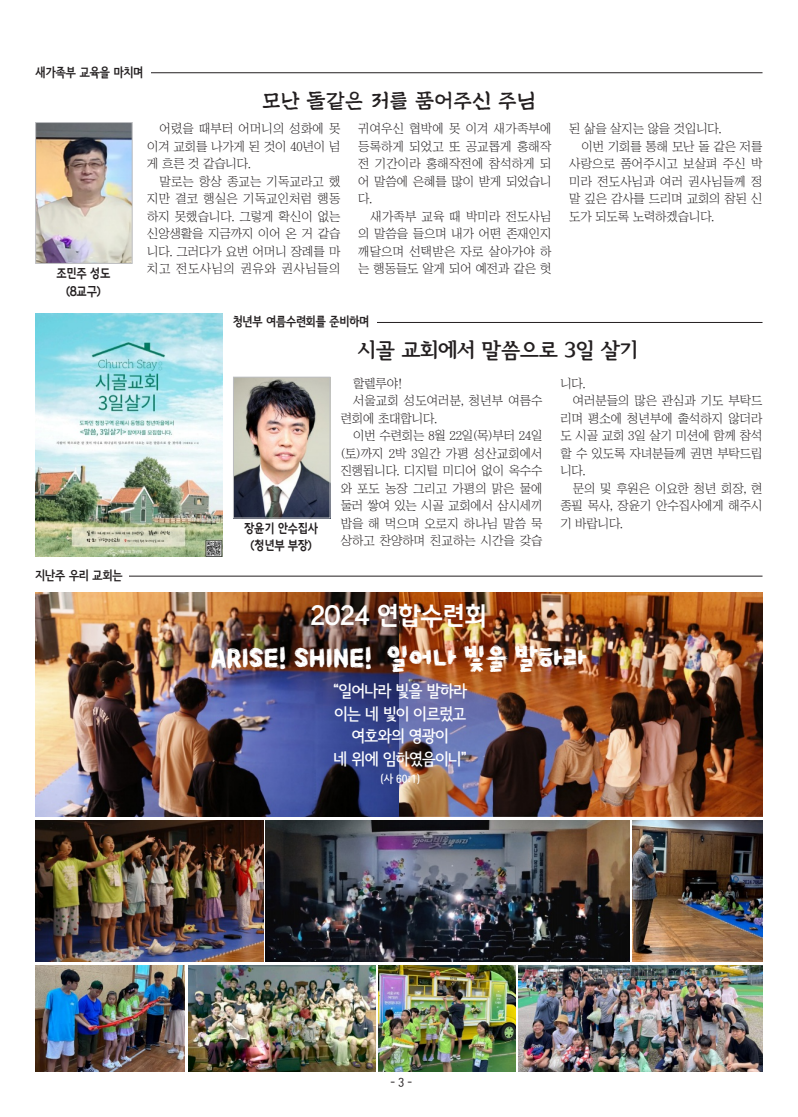
<style>
.page{position:relative;width:798px;height:1117px;background:#fff}
.page>*{position:absolute;margin:0;border:0;box-sizing:border-box;transform-origin:0 0}
.t1{font:27.5px "TT Yeonpilsketch R";letter-spacing:-.025em;color:#fff}
.t2{font:25px "Goyang Deogyang B";letter-spacing:-.04em;color:#fff}
.t3{font:21.25px "Seoul Hangang EB";letter-spacing:-.01em;color:#231f20}
.t4{font:21.25px "Chosun Centennial";letter-spacing:-.01em;color:#231f20}
.t5{font:16.25px "Se N CB";letter-spacing:-.025em;color:#fff;scale:1.05 1}
.t6{font:12.5px/17.5px "Chosunilbo NM";letter-spacing:-.005em;color:#231f20;text-align:justify}
.t7{font:12.5px "Se N CEB";color:#231f20}
.t8{font:12.5px "Goyang Deogyang B";letter-spacing:-.025em;color:#231f20;scale:.9 1}
.t9{font:12.5px "Se N CM";color:#231f20}
.t10{font:11.25px "Se N CB";color:#fff;scale:1.05 1}
</style>
<div class="page">
<hr style="left:108px;top:575px;width:654px;height:1px;background:#231f20">
<div style="left:35px;top:566px;width:94px;height:20px;background:#fff"></div>
<hr style="left:108px;top:72px;width:654px;height:1px;background:#231f20">
<div style="left:35px;top:63px;width:116px;height:20px;background:#fff"></div>
<hr style="left:306px;top:322px;width:456px;height:1px;background:#231f20">
<div style="left:233px;top:313px;width:144px;height:19px;background:#fff"></div>
<img style="left:37px;top:124px;width:93px;height:137px">
<div style="left:35px;top:122px;width:97px;height:141px;border:1px solid #bcbdc0"></div>
<img style="left:235px;top:379px;width:93px;height:137px">
<div style="left:233px;top:377px;width:97px;height:141px;border:1px solid #bcbdc0"></div>
<img style="left:35px;top:313px;width:187px;height:243px">
<img style="left:35px;top:592px;width:727px;height:224px">
<img style="left:35px;top:820px;width:228px;height:141px">
<img style="left:35px;top:965px;width:150px;height:106px">
<img style="left:188px;top:965px;width:187px;height:106px">
<img style="left:378px;top:965px;width:137px;height:106px">
<img style="left:518px;top:965px;width:244px;height:106px">
<img style="left:266px;top:820px;width:363px;height:141px">
<img style="left:632px;top:820px;width:130px;height:141px">
<p class="t7" style="left:35px;top:66px;width:109px">새가족부 교육을 마치며</p>
<p class="t4" style="left:261px;top:89px;width:276px">모난 돌같은 저를 품어주신 주님</p>
<p class="t8" style="left:56px;top:266px;width:61px">조민주 성도</p>
<p class="t8" style="left:66px;top:284px;width:40px">(8교구)</p>
<p class="t6" style="left:147px;top:120px;width:195px;text-indent:12px">어렸을 때부터 어머니의 성화에 못 이겨 교회를 나가게 된 것이 40년이 넘 게 흐른 것 같습니다.</p>
<p class="t6" style="left:147px;top:172px;width:195px;text-indent:12px">말로는 항상 종교는 기독교라고 했 지만 결코 행실은 기독교인처럼 행동 하지 못했습니다. 그렇게 확신이 없는 신앙생활을 지금까지 이어 온 거 같습 니다. 그러다가 요번 어머니 장례를 마 치고 전도사님의 권유와 권사님들의</p>
<p class="t6" style="left:358px;top:120px;width:195px">귀여우신 협박에 못 이겨 새가족부에 등록하게 되었고 또 공교롭게 홍해작 전 기간이라 홍해작전에 참석하게 되 어 말씀에 은혜를 많이 받게 되었습니 다.</p>
<p class="t6" style="left:358px;top:207px;width:195px;text-indent:12px">새가족부 교육 때 박미라 전도사님 의 말씀을 들으며 내가 어떤 존재인지 깨달으며 선택받은 자로 살아가야 하 는 행동들도 알게 되어 예전과 같은 헛</p>
<p class="t7" style="left:233px;top:315px;width:137px">청년부 여름수련회를 준비하며</p>
<p class="t6" style="left:569px;top:120px;width:154px">된 삶을 살지는 않을 것입니다.</p>
<p class="t6" style="left:569px;top:137px;width:195px;text-indent:12px">이번 기회를 통해 모난 돌 같은 저를 사랑으로 품어주시고 보살펴 주신 박 미라 전도사님과 여러 권사님들께 정 말 깊은 감사를 드리며 교회의 참된 신 도가 되도록 노력하겠습니다.</p>
<p class="t7" style="left:35px;top:569px;width:89px">지난주 우리 교회는</p>
<p class="t8" style="left:244px;top:521px;width:84px">장윤기 안수집사</p>
<p class="t8" style="left:250px;top:538px;width:70px">(청년부 부장)</p>
<p class="t3" style="left:357px;top:339px;width:281px">시골 교회에서 말씀으로 3일 살기</p>
<p class="t6" style="left:353px;top:374px;width:51px">할렐루야!</p>
<p class="t6" style="left:340px;top:392px;width:203px;text-indent:12px">서울교회 성도여러분, 청년부 여름수 련회에 초대합니다.</p>
<p class="t6" style="left:340px;top:427px;width:203px;text-indent:12px">이번 수련회는 8월 22일(목)부터 24일 (토)까지 2박 3일간 가평 성산교회에서 진행됩니다. 디지털 미디어 없이 옥수수 와 포도 농장 그리고 가평의 맑은 물에 둘러 쌓여 있는 시골 교회에서 삼시세끼 밥을 해 먹으며 오로지 하나님 말씀 묵 상하고 찬양하며 친교하는 시간을 갖습</p>
<p class="t6" style="left:560px;top:374px;width:27px">니다.</p>
<p class="t6" style="left:560px;top:392px;width:203px;text-indent:12px">여러분들의 많은 관심과 기도 부탁드 리며 평소에 청년부에 출석하지 않더라 도 시골 교회 3일 살기 미션에 함께 참석 할 수 있도록 자녀분들께 권면 부탁드립 니다.</p>
<p class="t6" style="left:560px;top:479px;width:203px;text-indent:12px">문의 및 후원은 이요한 청년 회장, 현 종필 목사, 장윤기 안수집사에게 해주시 기 바랍니다.</p>
<p class="t2" style="left:310px;top:601px;width:179px">2024 연합수련회</p>
<p class="t1" style="left:211px;top:642px;width:378px">ARISE! SHINE! 일어나 빛을 발하라</p>
<p class="t5" style="left:333px;top:683px;width:129px">“일어나라 빛을 발하라</p>
<p class="t5" style="left:334px;top:705px;width:127px">이는 네 빛이 이르렀고</p>
<p class="t5" style="left:351px;top:728px;width:94px">여호와의 영광이</p>
<p class="t5" style="left:333px;top:750px;width:129px">네 위에 임하였음이니”</p>
<p class="t10" style="left:380px;top:773px;width:40px">(사 60:1)</p>
<p class="t9" style="left:390px;top:1075px;width:23px">- 3 -</p>
</div>
